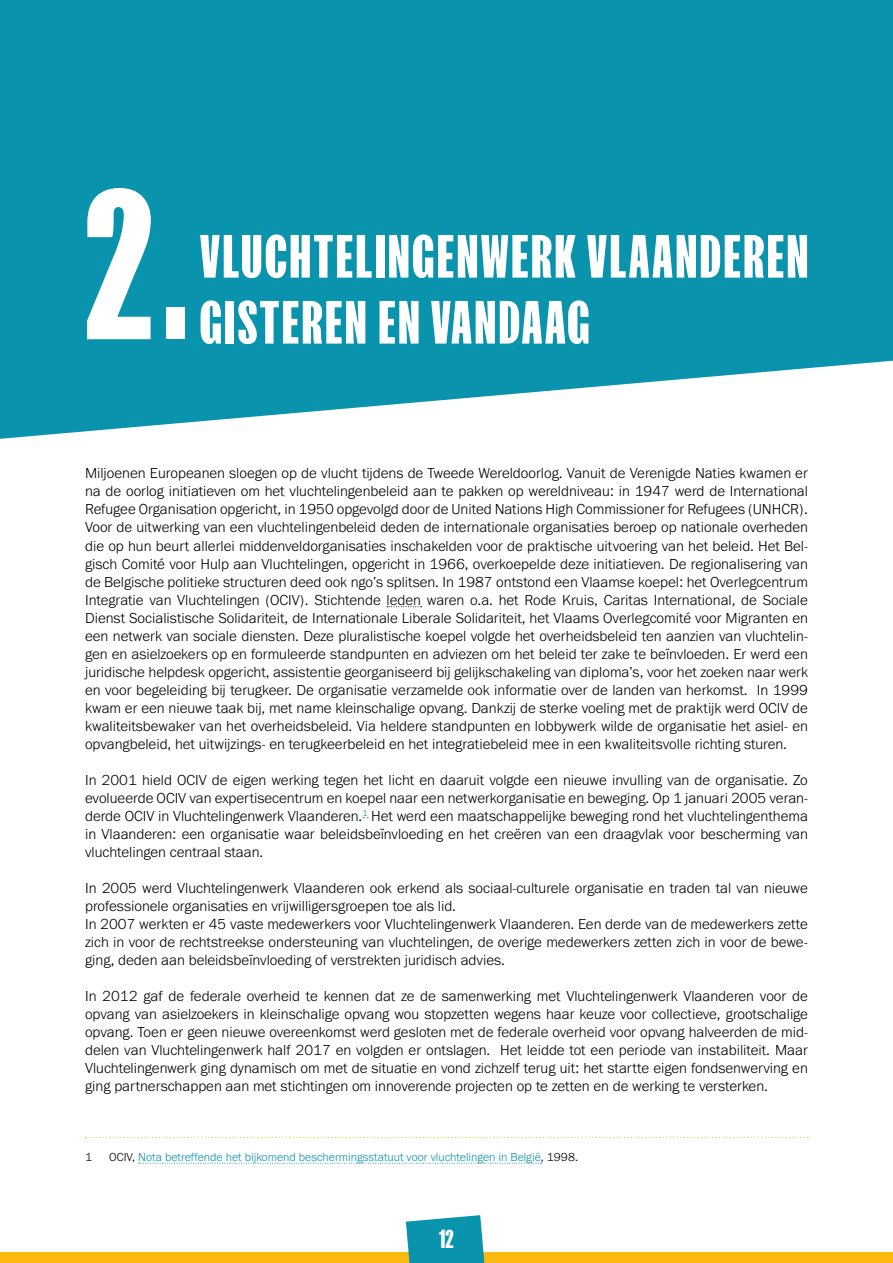
<style>
.page{position:relative;width:893px;height:1263px;background:#fff}
.page>*{position:absolute;margin:0;border:0;box-sizing:border-box;transform-origin:0 0}
.t1{font:700 198.15px "FK Screamer";color:#fff}
.t2{font:700 56.55px "FK Screamer";letter-spacing:.05em;color:#fff}
.t3{font:700 24px "FK Screamer";color:#fff}
.t4{font:300 15px/18px "Franklin Gothic URW";color:#000;text-align:justify}
.t5{font:300 12px "Franklin Gothic URW";color:#0793ad}
.t6{font:300 12px "Franklin Gothic URW";color:#000}
.s1{color:#000}
</style>
<div class="page">
<div style="left:0;top:1252px;width:893px;height:11px;background:#fbb911"></div>
<svg style="left:406px;top:1215px;width:79px;height:48px;background:#269fb3"></svg>
<svg style="left:0;top:0;width:893px;height:439px;background:#1e9cb4"></svg>
<svg style="left:387px;top:606px;width:35px;height:1px"></svg>
<svg style="left:86px;top:1137px;width:722px;height:1px"></svg>
<svg style="left:139px;top:1163px;width:402px;height:1px"></svg>
<h1 class="t1" style="left:85px;top:146px;width:106px">2.</h1>
<h2 class="t2" style="left:200px;top:222px;width:610px">VLUCHTELINGENWERK VLAANDEREN</h2>
<h2 class="t2" style="left:200px;top:288px;width:391px">GISTEREN EN VANDAAG</h2>
<p class="t4" style="left:85px;top:464px;width:724px">Miljoenen Europeanen sloegen op de vlucht tijdens de Tweede Wereldoorlog. Vanuit de Verenigde Naties kwamen er na de oorlog initiatieven om het vluchtelingenbeleid aan te pakken op wereldniveau: in 1947 werd de International Refugee Organisation opgericht, in 1950 opgevolgd door de United Nations High Commissioner for Refugees (UNHCR).<br>Voor de uitwerking van een vluchtelingenbeleid deden de internationale organisaties beroep op nationale overheden die op hun beurt allerlei middenveldorganisaties inschakelden voor de praktische uitvoering van het beleid. Het Bel&shy;gisch Comité voor Hulp aan Vluchtelingen, opgericht in 1966, overkoepelde deze initiatieven. De regionalisering van de Belgische politieke structuren deed ook ngo’s splitsen. In 1987 ontstond een Vlaamse koepel: het Overlegcentrum Integratie van Vluchtelingen (OCIV). Stichtende leden waren o.a. het Rode Kruis, Caritas International, de Sociale Dienst Socialistische Solidariteit, de Internationale Liberale Solidariteit, het Vlaams Overlegcomité voor Migranten en een netwerk van sociale diensten. Deze pluralistische koepel volgde het overheidsbeleid ten aanzien van vluchtelin&shy;gen en asielzoekers op en formuleerde standpunten en adviezen om het beleid ter zake te beïnvloeden. Er werd een juridische helpdesk opgericht, assistentie georganiseerd bij gelijkschakeling van diploma’s, voor het zoeken naar werk en voor begeleiding bij terugkeer. De organisatie verzamelde ook informatie over de landen van herkomst. In 1999 kwam er een nieuwe taak bij, met name kleinschalige opvang. Dankzij de sterke voeling met de praktijk werd OCIV de kwaliteitsbewaker van het overheidsbeleid. Via heldere standpunten en lobbywerk wilde de organisatie het asiel- en opvangbeleid, het uitwijzings- en terugkeerbeleid en het integratiebeleid mee in een kwaliteitsvolle richting sturen.</p>
<p class="t4" style="left:85px;top:770px;width:724px">In 2001 hield OCIV de eigen werking tegen het licht en daaruit volgde een nieuwe invulling van de organisatie. Zo evolueerde OCIV van expertisecentrum en koepel naar een netwerkorganisatie en beweging. Op 1 januari 2005 veran&shy;derde OCIV in Vluchtelingenwerk Vlaanderen.<sup>1</sup> Het werd een maatschappelijke beweging rond het vluchtelingenthema in Vlaanderen: een organisatie waar beleidsbeïnvloeding en het creëren van een draagvlak voor bescherming van vluchtelingen centraal staan.</p>
<p class="t4" style="left:85px;top:878px;width:724px;text-align:left">In 2005 werd Vluchtelingenwerk Vlaanderen ook erkend als sociaal-culturele organisatie en traden tal van nieuwe professionele organisaties en vrijwilligersgroepen toe als lid.<br>In 2007 werkten er 45 vaste medewerkers voor Vluchtelingenwerk Vlaanderen. Een derde van de medewerkers zette zich in voor de rechtstreekse ondersteuning van vluchtelingen, de overige medewerkers zetten zich in voor de bewe&shy;ging, deden aan beleidsbeïnvloeding of verstrekten juridisch advies.</p>
<p class="t4" style="left:85px;top:986px;width:724px">In 2012 gaf de federale overheid te kennen dat ze de samenwerking met Vluchtelingenwerk Vlaanderen voor de opvang van asielzoekers in kleinschalige opvang wou stopzetten wegens haar keuze voor collectieve, grootschalige opvang. Toen er geen nieuwe overeenkomst werd gesloten met de federale overheid voor opvang halveerden de mid&shy;delen van Vluchtelingenwerk half 2017 en volgden er ontslagen. Het leidde tot een periode van instabiliteit. Maar Vluchtelingenwerk ging dynamisch om met de situatie en vond zichzelf terug uit: het startte eigen fondsenwerving en ging partnerschappen aan met stichtingen om innoverende projecten op te zetten en de werking te versterken.</p>
<p class="t6" style="left:85px;top:1149px;width:9px">1</p>
<p class="t5" style="left:109px;top:1149px;width:470px"><span class="s1">OCIV,</span> Nota betreffende het bijkomend beschermingsstatuut voor vluchtelingen in België<span class="s1">, 1998.</span></p>
<h3 class="t3" style="left:439px;top:1225px;width:16px">12</h3>
</div>
